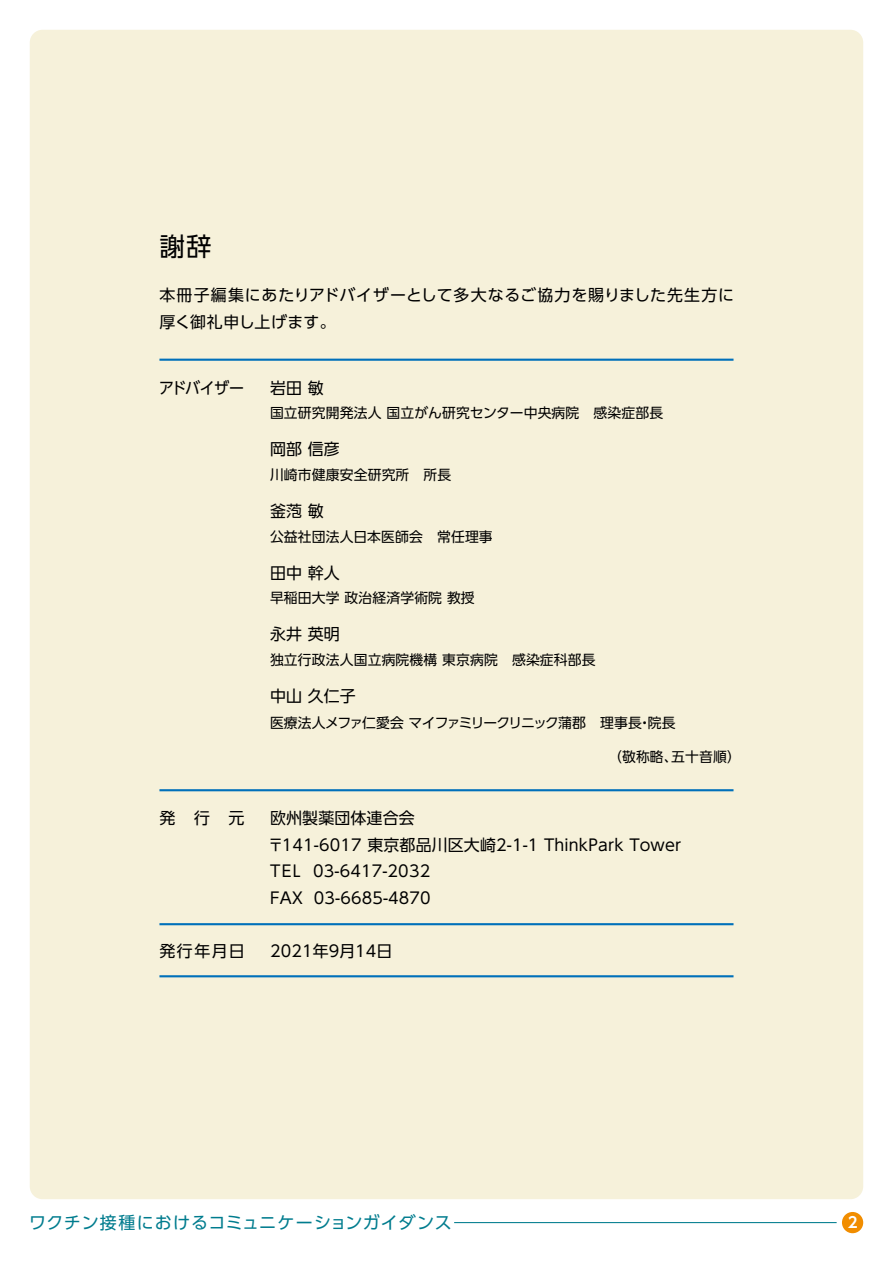
<style>
.page{position:relative;width:893px;height:1263px;background:#fff}
.page>*{position:absolute;margin:0;border:0;box-sizing:border-box;transform-origin:0 0}
.t1{font:25.5px "UD Shin Go Pr 6 N";color:#000}
.t2{font:16.95px "UD Shin Go Pr 6 N";letter-spacing:.05em;color:#007c8e}
.t3{font:15.9px "UD Shin Go Pr 6 N";letter-spacing:.01em;color:#000}
.t4{font:15.9px/26.5px "UD Shin Go Pr 6 N";letter-spacing:.045em;color:#000}
.t5{font:15.9px "UD Shin Go Pr 6 N";letter-spacing:.01em;color:#000;scale:.94 1}
.t6{font:700 14.85px "UD Shin Go Pr 6 N De";color:#fff}
.t7{font:13.8px "UD Shin Go Pr 6 N";letter-spacing:.01em;color:#000}
.t8{font:13.8px "UD Shin Go Pr 6 N";letter-spacing:-.045em;color:#000}
</style>
<div class="page">
<div style="left:30px;top:30px;width:833px;height:1169px;background:#f6f1da;border-radius:13px"></div>
<hr style="left:159px;top:359px;width:574px;height:2px;background:#0070ba">
<hr style="left:159px;top:789px;width:574px;height:2px;background:#0070ba">
<hr style="left:159px;top:923px;width:574px;height:2px;background:#0070ba">
<hr style="left:159px;top:975px;width:574px;height:2px;background:#0070ba">
<div style="left:842px;top:1212px;width:21px;height:21px;background:#f18d00;border-radius:50%"></div>
<hr style="left:454px;top:1222px;width:383px;height:1px;background:#007c8e">
<h1 class="t1" style="left:159px;top:226px;width:54px">謝辞</h1>
<p class="t4" style="left:159px;top:281px;width:576px">本冊子編集にあたりアドバイザーとして多大なるご協力を賜りました先生方に厚く御礼申し上げます。</p>
<p class="t5" style="left:159px;top:375px;width:92px">アドバイザー</p>
<p class="t3" style="left:159px;top:805px;width:87px">発行元</p>
<p class="t3" style="left:159px;top:938px;width:87px">発行年月日</p>
<p class="t3" style="left:270px;top:375px;width:55px">岩田敏</p>
<p class="t7" style="left:270px;top:402px;width:395px">国立研究開発法人国立がん研究センター中央病院　感染症部長</p>
<p class="t3" style="left:270px;top:436px;width:71px">岡部信彦</p>
<p class="t7" style="left:270px;top:463px;width:183px">川崎市健康安全研究所　所長</p>
<p class="t3" style="left:270px;top:498px;width:55px">釜萢敏</p>
<p class="t7" style="left:270px;top:525px;width:224px">公益社団法人日本医師会　常任理事</p>
<p class="t3" style="left:270px;top:560px;width:71px">田中幹人</p>
<p class="t7" style="left:270px;top:587px;width:206px">早稲田大学政治経済学術院教授</p>
<p class="t3" style="left:270px;top:621px;width:71px">永井英明</p>
<p class="t7" style="left:270px;top:648px;width:327px">独立行政法人国立病院機構東京病院　感染症科部長</p>
<p class="t3" style="left:270px;top:683px;width:87px">中山久仁子</p>
<p class="t8" style="left:270px;top:711px;width:407px">医療法人メファ仁愛会マイファミリークリニック蒲郡　理事長院長</p>
<p class="t7" style="left:638px;top:711px;width:15px">・</p>
<p class="t7" style="left:608px;top:745px;width:71px">（敬称略、</p>
<p class="t7" style="left:671px;top:745px;width:71px">五十音順(</p>
<p class="t3" style="left:270px;top:805px;width:146px">欧州製薬団体連合会</p>
<p class="t3" style="left:268px;top:832px;width:415px">〒141-6017 東京都品川区大崎2-1-1 ThinkPark Tower</p>
<p class="t3" style="left:313px;top:858px;width:119px">03-6417-2032</p>
<p class="t3" style="left:270px;top:858px;width:32px">TEL</p>
<p class="t3" style="left:314px;top:885px;width:119px">03-6685-4870</p>
<p class="t3" style="left:270px;top:885px;width:34px">FAX</p>
<p class="t3" style="left:270px;top:938px;width:124px">2021年9月14日</p>
<p class="t2" style="left:29px;top:1209px;width:424px">ワクチン接種におけるコミュニケーションガイダンス</p>
<p class="t6" style="left:848px;top:1210px;width:11px">2</p>
</div>
